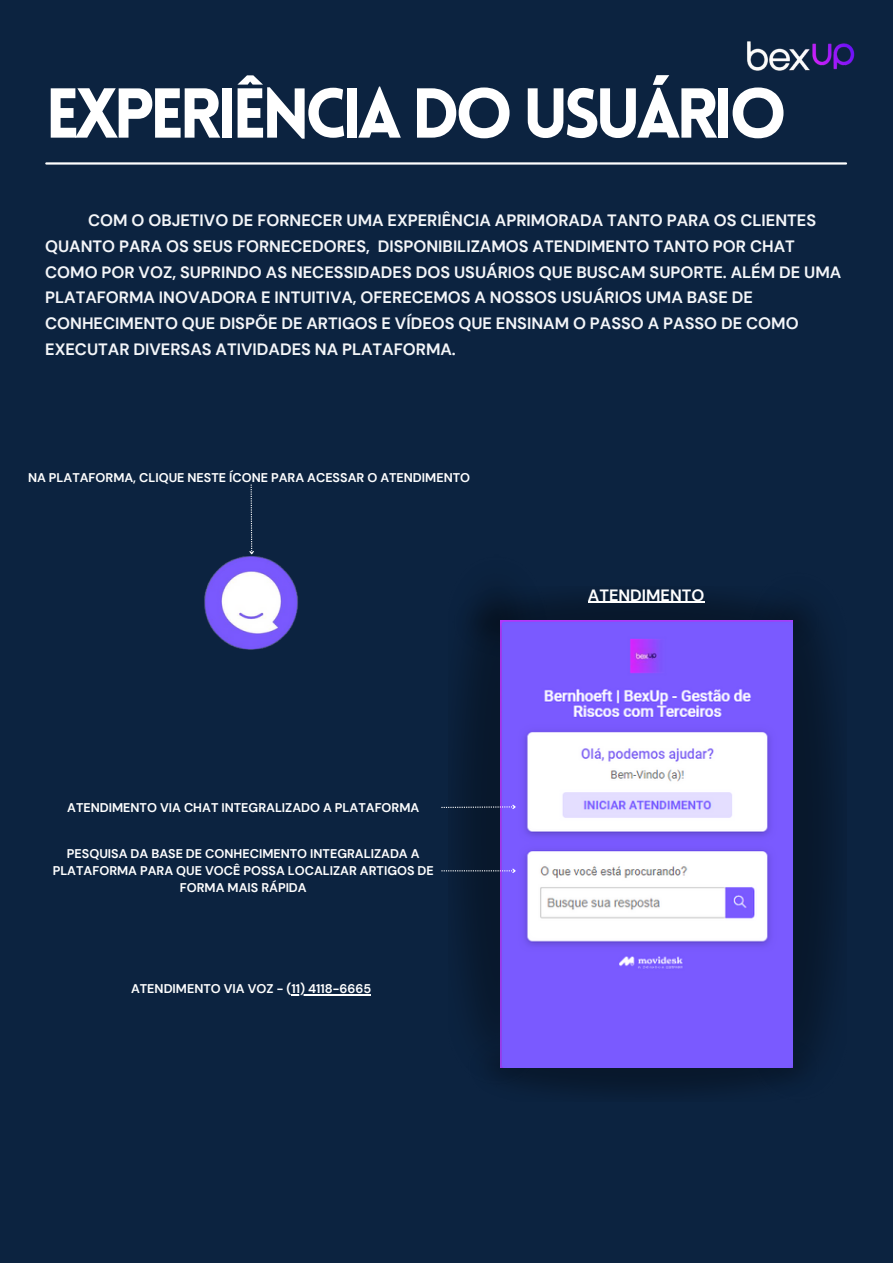
<style>
.page{position:relative;width:893px;height:1264px;background:#fff}
.page>*{position:absolute;margin:0;border:0;box-sizing:border-box;transform-origin:0 0}
.t1{font:900 69px "Lovelo";letter-spacing:-.075em;color:#fff}
.t2{font:700 16.35px/25.8px "DM Sans";color:#f4f6f9}
.t3{font:700 16.35px "DM Sans";color:#fff}
.t4{font:700 12.6px/16.8px "DM Sans";color:#fff;text-align:center}
</style>
<div class="page">
<div style="left:0;top:0;width:892px;height:1262px;background:#0c2340"></div>
<hr style="left:46px;top:162px;width:800px;height:3px;background:#fff">
<img style="left:747px;top:41px;width:108px;height:30px">
<img style="left:204px;top:556px;width:94px;height:94px">
<div style="left:546px;top:597px;width:202px;height:23px;background:#08192f"></div>
<div style="left:542px;top:1067px;width:206px;height:24px;background:#081a2f"></div>
<img style="left:748px;top:603px;width:86px;height:482px">
<img style="left:460px;top:593px;width:86px;height:492px">
<img style="left:500px;top:620px;width:292px;height:447px">
<hr style="left:588px;top:602px;width:116px;height:1px;background:#fff">
<svg style="left:441px;top:803px;width:76px;height:7px"></svg>
<svg style="left:441px;top:867px;width:76px;height:7px"></svg>
<hr style="left:291px;top:994px;width:80px;height:1px;background:#fff">
<svg style="left:249px;top:484px;width:5px;height:71px"></svg>
<p class="t1" style="left:45px;top:86px;width:743px">EXPERIÊNCIA DO USUÁRIO</p>
<p class="t2" style="left:45px;top:207px;width:797px;text-indent:43px">COM O OBJETIVO DE FORNECER UMA EXPERIÊNCIA APRIMORADA TANTO PARA OS CLIENTES QUANTO PARA OS SEUS FORNECEDORES, DISPONIBILIZAMOS ATENDIMENTO TANTO POR CHAT COMO POR VOZ, SUPRINDO AS NECESSIDADES DOS USUÁRIOS QUE BUSCAM SUPORTE. ALÉM DE UMA PLATAFORMA INOVADORA E INTUITIVA, OFERECEMOS A NOSSOS USUÁRIOS UMA BASE DE CONHECIMENTO QUE DISPÕE DE ARTIGOS E VÍDEOS QUE ENSINAM O PASSO A PASSO DE COMO EXECUTAR DIVERSAS ATIVIDADES NA PLATAFORMA.</p>
<p class="t4" style="left:28px;top:469px;width:443px">NA PLATAFORMA, CLIQUE NESTE ÍCONE PARA ACESSAR O ATENDIMENTO</p>
<p class="t4" style="left:67px;top:799px;width:353px">ATENDIMENTO VIA CHAT INTEGRALIZADO A PLATAFORMA</p>
<p class="t4" style="left:53px;top:845px;width:382px">PESQUISA DA BASE DE CONHECIMENTO INTEGRALIZADA A<br>PLATAFORMA PARA QUE VOCÊ POSSA LOCALIZAR ARTIGOS DE<br>FORMA MAIS RÁPIDA</p>
<p class="t4" style="left:131px;top:980px;width:242px">ATENDIMENTO VIA VOZ - (11) 4118-6665</p>
<p class="t3" style="left:588px;top:584px;width:118px">ATENDIMENTO</p>
</div>
